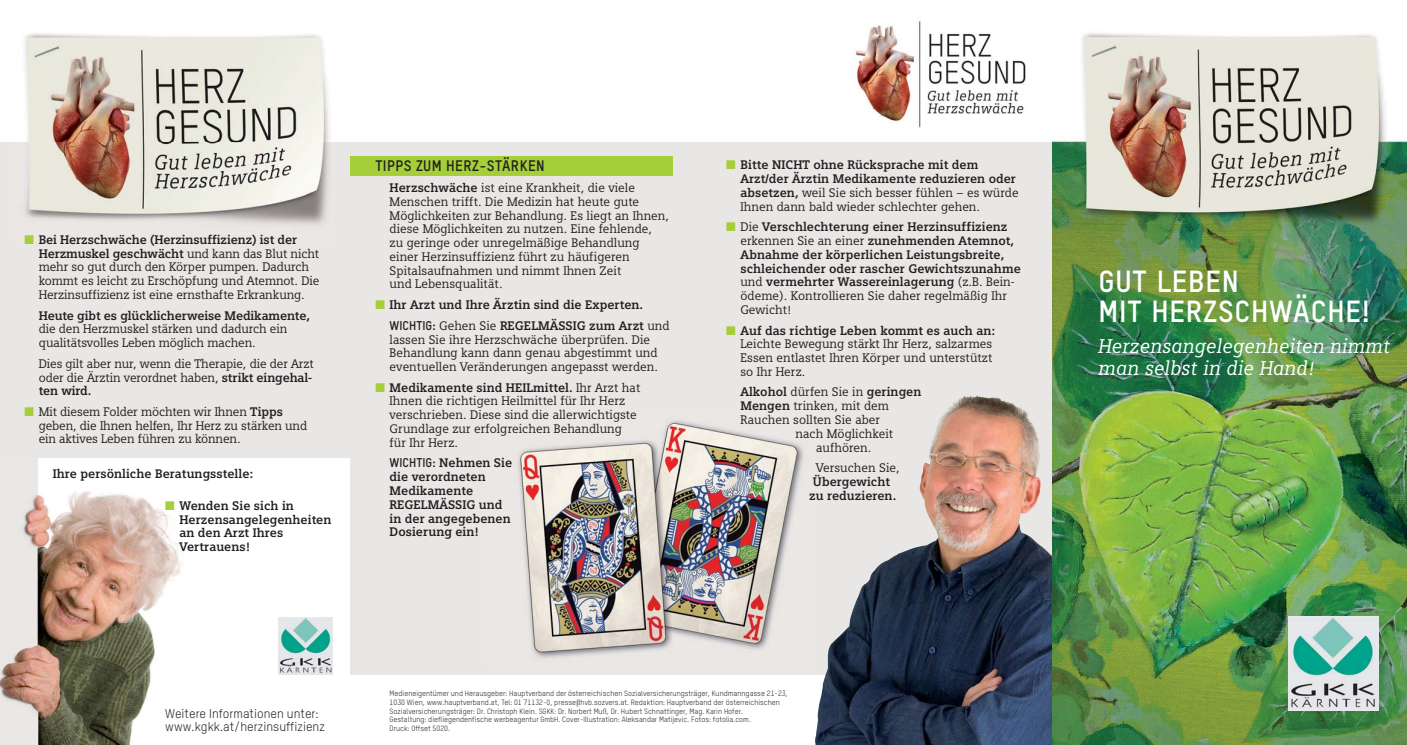
<style>
.page{position:relative;width:1407px;height:745px;background:#fff}
.page>*{position:absolute;margin:0;border:0;box-sizing:border-box;transform-origin:0 0}
.t1{font:700 30px/30px "TSTAR";letter-spacing:.025em;color:#fff}
.t2{font:italic 20px/22.5px "Siemens Slab";color:#fff}
.t3{font:700 15px "TSTAR";letter-spacing:.025em;color:#231f20}
.t4{font:12.5px/13.8px "Siemens Slab";color:#231f20}
.t5{font:700 12.5px/13.8px "Siemens Slab";color:#231f20}
.t6{font:12.5px/13.8px "TSTAR";color:#231f20}
.t7{font:7.5px/8.8px "TSTAR";color:#231f20}
.s1{color:#a6ce39}
.s2{font-weight:700}
.s3{font-family:"TSTAR"}
.s4{font-weight:400}
</style>
<div class="page">
<div style="left:351px;top:142px;width:701px;height:531px;background:#e9e7e5"></div>
<img style="left:517px;top:420px;width:287px;height:238px">
<img style="left:24px;top:33px;width:306px;height:109px">
<img style="left:0;top:457px;width:185px;height:287px">
<div style="left:0;top:142px;width:351px;height:315px;background:#e9e7e5"></div>
<div style="left:351px;top:156px;width:322px;height:19px;background:#a6ce39"></div>
<img style="left:853px;top:21px;width:173px;height:107px">
<img style="left:279px;top:617px;width:54px;height:56px">
<img style="left:814px;top:395px;width:238px;height:349px">
<img style="left:1052px;top:33px;width:355px;height:711px">
<img style="left:1289px;top:616px;width:89px;height:94px">
<p class="t4" style="left:39px;top:233px;width:282px;text-indent:-14px"><span class="s1">■</span> <span class="s2">Bei Herzschwäche (Herzinsuffizienz) ist der Herzmuskel geschwächt</span> und kann das Blut nicht mehr so gut durch den Körper pumpen. Dadurch kommt es leicht zu Erschöpfung und Atemnot. Die Herzinsuffizienz ist eine ernsthafte Erkrankung.</p>
<p class="t5" style="left:39px;top:309px;width:273px">Heute gibt es glücklicherweise Medikamente,</p>
<p class="t4" style="left:39px;top:323px;width:250px">die den Herzmuskel stärken und dadurch ein qualitätsvolles Leben möglich machen.</p>
<p class="t4" style="left:39px;top:357px;width:277px">Dies gilt aber nur, wenn die Therapie, die der Arzt oder die Ärztin verordnet haben, <span class="s2">strikt eingehal&shy;ten wird.</span></p>
<p class="t4" style="left:39px;top:405px;width:270px;text-indent:-14px"><span class="s1">■</span> Mit diesem Folder möchten wir Ihnen <span class="s2">Tipps </span>geben, die Ihnen helfen, Ihr Herz zu stärken und ein aktives Leben führen zu können.</p>
<p class="t5" style="left:53px;top:467px;width:202px">Ihre persönliche Beratungsstelle:</p>
<p class="t5" style="left:179px;top:499px;width:153px;text-indent:-14px"><span class="s1">■</span> Wenden Sie sich in<br>Herzensangelegenheiten an den Arzt Ihres<br>Vertrauens!</p>
<p class="t3" style="left:375px;top:161px;width:171px">TIPPS ZUM HERZ-STÄRKEN</p>
<p class="t4" style="left:390px;top:182px;width:281px"><span class="s2">Herzschwäche</span> ist eine Krankheit, die viele Menschen trifft. Die Medizin hat heute gute Möglichkeiten zur Behandlung. Es liegt an Ihnen, diese Möglichkeiten zu nutzen. Eine fehlende,<br>zu geringe oder unregelmäßige Behandlung einer Herzinsuffizienz führt zu häufigeren Spitalsaufnahmen und nimmt Ihnen Zeit<br>und Lebensqualität.</p>
<p class="t5" style="left:390px;top:295px;width:282px;line-height:20.6px;text-indent:-14px"><span class="s1">■</span> Ihr Arzt und Ihre Ärztin sind die Experten.<br><span class="s3">WICHTIG:</span> <span class="s4">Gehen Sie</span> REGELMÄSSIG zum Arzt <span class="s4">und</span></p>
<p class="t4" style="left:390px;top:333px;width:270px">lassen Sie ihre Herzschwäche überprüfen. Die<br>Behandlung kann dann genau abgestimmt und eventuellen Veränderungen angepasst werden.</p>
<p class="t4" style="left:390px;top:381px;width:252px;text-indent:-14px"><span class="s1">■</span> <span class="s2">Medikamente sind HEILmittel.</span> Ihr Arzt hat Ihnen die richtigen Heilmittel für Ihr Herz verschrieben. Diese sind die allerwichtigste Grundlage zur erfolgreichen Behandlung für Ihr Herz.</p>
<p class="t5" style="left:390px;top:457px;width:124px"><span class="s3">WICHTIG:</span> Nehmen Sie die verordneten<br>Medikamente<br>REGELMÄSSIG und in der angegebenen<br>Dosierung ein!</p>
<p class="t5" style="left:740px;top:159px;width:280px;text-indent:-14px"><span class="s1">■</span> Bitte NICHT ohne Rücksprache mit dem Arzt/der Ärztin Medikamente reduzieren oder absetzen, <span class="s4">weil Sie sich besser fühlen – es würde Ihnen dann bald wieder schlechter gehen.</span></p>
<p class="t5" style="left:740px;top:221px;width:282px;text-indent:-14px"><span class="s1">■</span> <span class="s4">Die</span> Verschlechterung einer Herzinsuffizienz <span class="s4">erkennen Sie an einer</span> zunehmenden Atemnot, Abnahme der körperlichen Leistungsbreite, schleichender oder rascher Gewichtszunahme <span class="s4">und</span> vermehrter Wassereinlagerung <span class="s4">(z.B. Bein&shy;ödeme). Kontrollieren Sie daher regelmäßig Ihr Gewicht!</span></p>
<p class="t4" style="left:740px;top:324px;width:256px;text-indent:-14px"><span class="s1">■</span> <span class="s2">Auf das richtige Leben kommt es auch an:<br></span>Leichte Bewegung stärkt Ihr Herz, salzarmes Essen entlastet Ihren Körper und unterstützt so Ihr Herz.</p>
<p class="t5" style="left:740px;top:386px;width:182px">Alkohol <span class="s4">dürfen Sie in</span> geringen</p>
<p class="t4" style="left:740px;top:400px;width:150px"><span class="s2">Mengen</span> trinken, mit dem</p>
<p class="t4" style="left:740px;top:413px;width:141px">Rauchen sollten Sie aber</p>
<p class="t4" style="left:795px;top:427px;width:99px">nach Möglichkeit</p>
<p class="t4" style="left:816px;top:441px;width:57px">aufhören.</p>
<p class="t4" style="left:816px;top:462px;width:85px">Versuchen Sie,</p>
<p class="t5" style="left:809px;top:475px;width:89px">Übergewicht zu reduzieren.</p>
<p class="t6" style="left:165px;top:707px;width:161px">Weitere Informationen unter: www.kgkk.at/herzinsuffizienz</p>
<p class="t7" style="left:390px;top:689px;width:400px">Medieneigentümer und Herausgeber: Hauptverband der österreichischen Sozialversicherungsträger, Kundmanngasse 21-23, 1030 Wien, www.hauptverband.at, Tel: 01 71132-0, presse@hvb.sozvers.at. Redaktion: Hauptverband der österreichischen Sozialversicherungsträger: Dr. Christoph Klein. SGKK: Dr. Norbert Muß, Dr. Hubert Schnattinger, Mag. Karin Hofer.<br>Gestaltung: diefliegendenfische werbeagentur GmbH. Cover-Illustration: Aleksandar Matijevic. Fotos: fotolia.com.<br>Druck: Offset 5020.</p>
<h1 class="t1" style="left:1098px;top:269px;width:273px">GUT LEBEN<br>MIT HERZSCHWÄCHE!</h1>
<h2 class="t2" style="left:1098px;top:336px;width:293px">Herzensangelegenheiten nimmt man selbst in die Hand!</h2>
</div>
